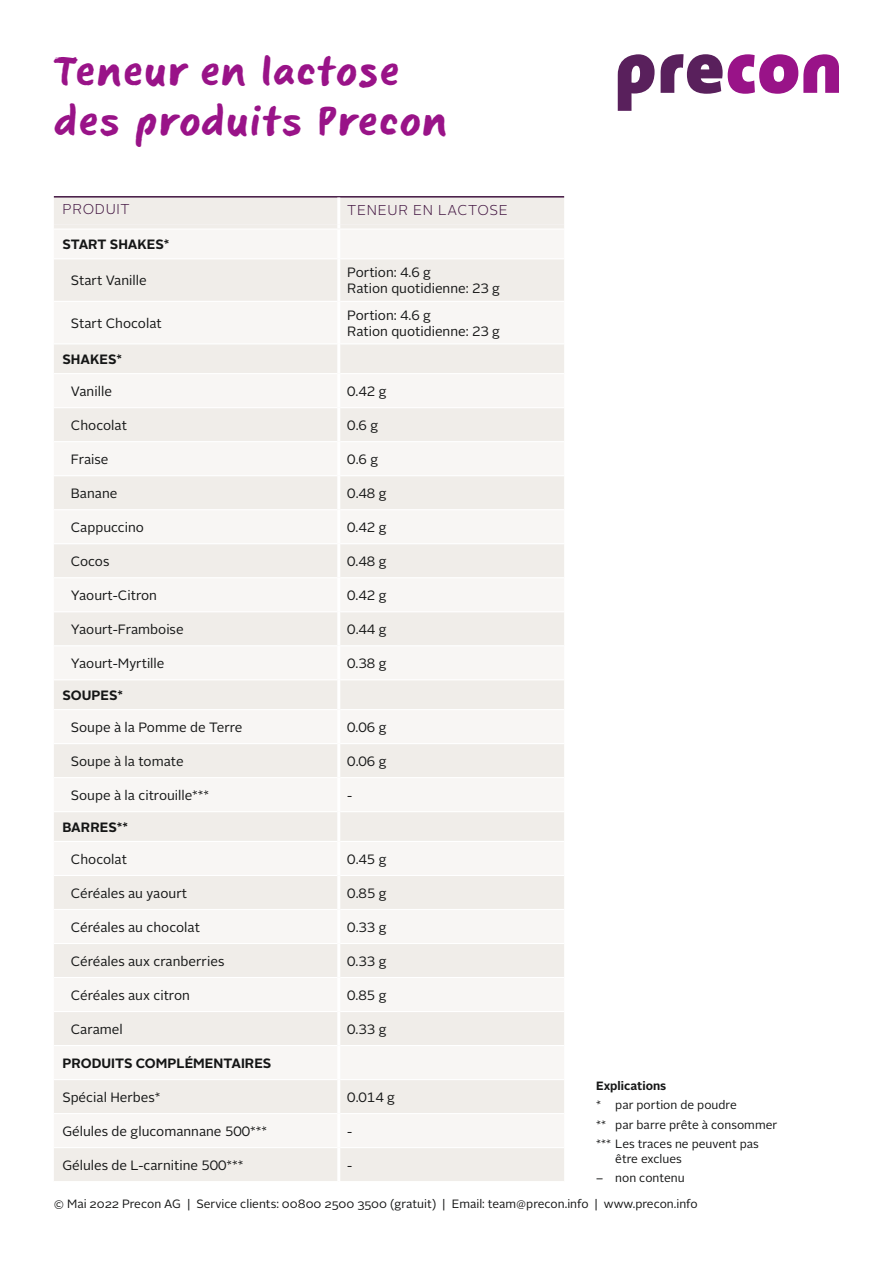
<style>
.page{position:relative;width:893px;height:1263px;background:#fff}
.page>*{position:absolute;margin:0;border:0;box-sizing:border-box;transform-origin:0 0}
.t1{font:37.5px/49.5px "Precon Sharpie Pro";color:#991388}
.t2{font:300 14.25px "Alright Sans";letter-spacing:.05em;color:#421541}
.t3{font:13.5px/16.5px "Alright Sans";color:#151616}
.t4{font:700 13.5px "Alright Sans";color:#151616}
.t5{font:12px/19.2px "Alright Sans";color:#151616}
.t6{font:700 12px "Alright Sans";color:#151616}
</style>
<div class="page">
<svg style="left:661px;top:54px;width:178px;height:40px"></svg>
<svg style="left:618px;top:54px;width:37px;height:57px"></svg>
<div style="left:54px;top:198px;width:510px;height:983px;background:#f0ede9"></div>
<svg style="left:54px;top:230px;width:510px;height:917px;fill:#f8f6f4"></svg>
<hr style="left:54px;top:225px;width:510px;height:3px;background:#f0ede9">
<hr style="left:54px;top:228px;width:285px;height:2px;background:#fff">
<hr style="left:54px;top:258px;width:283px;height:1px;background:#fff">
<hr style="left:54px;top:301px;width:283px;height:1px;background:#fff">
<hr style="left:54px;top:343px;width:283px;height:1px;background:#fff">
<hr style="left:54px;top:373px;width:283px;height:1px;background:#fff">
<hr style="left:54px;top:407px;width:283px;height:1px;background:#fff">
<hr style="left:54px;top:441px;width:283px;height:1px;background:#fff">
<hr style="left:54px;top:475px;width:283px;height:1px;background:#fff">
<hr style="left:54px;top:509px;width:283px;height:1px;background:#fff">
<hr style="left:54px;top:543px;width:283px;height:1px;background:#fff">
<hr style="left:54px;top:577px;width:283px;height:1px;background:#fff">
<hr style="left:54px;top:611px;width:283px;height:1px;background:#fff">
<hr style="left:54px;top:645px;width:283px;height:1px;background:#fff">
<hr style="left:54px;top:679px;width:283px;height:1px;background:#fff">
<hr style="left:54px;top:709px;width:283px;height:1px;background:#fff">
<hr style="left:54px;top:743px;width:283px;height:1px;background:#fff">
<hr style="left:54px;top:777px;width:283px;height:1px;background:#fff">
<hr style="left:54px;top:811px;width:283px;height:1px;background:#fff">
<hr style="left:54px;top:841px;width:283px;height:1px;background:#fff">
<hr style="left:54px;top:875px;width:283px;height:1px;background:#fff">
<hr style="left:54px;top:909px;width:283px;height:1px;background:#fff">
<hr style="left:54px;top:943px;width:283px;height:1px;background:#fff">
<hr style="left:54px;top:977px;width:283px;height:1px;background:#fff">
<hr style="left:54px;top:1011px;width:283px;height:1px;background:#fff">
<hr style="left:54px;top:1045px;width:283px;height:1px;background:#fff">
<hr style="left:54px;top:1079px;width:283px;height:1px;background:#fff">
<hr style="left:54px;top:1113px;width:283px;height:1px;background:#fff">
<hr style="left:54px;top:1147px;width:283px;height:1px;background:#fff">
<hr style="left:339px;top:228px;width:225px;height:2px;background:#fff">
<hr style="left:340px;top:258px;width:224px;height:1px;background:#fff">
<hr style="left:340px;top:301px;width:224px;height:1px;background:#fff">
<hr style="left:340px;top:343px;width:224px;height:1px;background:#fff">
<hr style="left:340px;top:373px;width:224px;height:1px;background:#fff">
<hr style="left:340px;top:407px;width:224px;height:1px;background:#fff">
<hr style="left:340px;top:441px;width:224px;height:1px;background:#fff">
<hr style="left:340px;top:475px;width:224px;height:1px;background:#fff">
<hr style="left:340px;top:509px;width:224px;height:1px;background:#fff">
<hr style="left:340px;top:543px;width:224px;height:1px;background:#fff">
<hr style="left:340px;top:577px;width:224px;height:1px;background:#fff">
<hr style="left:340px;top:611px;width:224px;height:1px;background:#fff">
<hr style="left:340px;top:645px;width:224px;height:1px;background:#fff">
<hr style="left:340px;top:679px;width:224px;height:1px;background:#fff">
<hr style="left:340px;top:709px;width:224px;height:1px;background:#fff">
<hr style="left:340px;top:743px;width:224px;height:1px;background:#fff">
<hr style="left:340px;top:777px;width:224px;height:1px;background:#fff">
<hr style="left:340px;top:811px;width:224px;height:1px;background:#fff">
<hr style="left:340px;top:841px;width:224px;height:1px;background:#fff">
<hr style="left:340px;top:875px;width:224px;height:1px;background:#fff">
<hr style="left:340px;top:909px;width:224px;height:1px;background:#fff">
<hr style="left:340px;top:943px;width:224px;height:1px;background:#fff">
<hr style="left:340px;top:977px;width:224px;height:1px;background:#fff">
<hr style="left:340px;top:1011px;width:224px;height:1px;background:#fff">
<hr style="left:340px;top:1045px;width:224px;height:1px;background:#fff">
<hr style="left:340px;top:1079px;width:224px;height:1px;background:#fff">
<hr style="left:340px;top:1113px;width:224px;height:1px;background:#fff">
<hr style="left:340px;top:1147px;width:224px;height:1px;background:#fff">
<hr style="left:54px;top:196px;width:510px;height:2px;background:#421541">
<hr style="left:337px;top:230px;width:3px;height:29px;background:#fff">
<hr style="left:337px;top:259px;width:3px;height:42px;background:#fff">
<hr style="left:337px;top:301px;width:3px;height:43px;background:#fff">
<hr style="left:337px;top:344px;width:3px;height:30px;background:#fff">
<hr style="left:337px;top:374px;width:3px;height:34px;background:#fff">
<hr style="left:337px;top:408px;width:3px;height:34px;background:#fff">
<hr style="left:337px;top:442px;width:3px;height:34px;background:#fff">
<hr style="left:337px;top:476px;width:3px;height:34px;background:#fff">
<hr style="left:337px;top:510px;width:3px;height:34px;background:#fff">
<hr style="left:337px;top:544px;width:3px;height:34px;background:#fff">
<hr style="left:337px;top:578px;width:3px;height:34px;background:#fff">
<hr style="left:337px;top:612px;width:3px;height:34px;background:#fff">
<hr style="left:337px;top:646px;width:3px;height:34px;background:#fff">
<hr style="left:337px;top:680px;width:3px;height:30px;background:#fff">
<hr style="left:337px;top:710px;width:3px;height:34px;background:#fff">
<hr style="left:337px;top:744px;width:3px;height:34px;background:#fff">
<hr style="left:337px;top:778px;width:3px;height:34px;background:#fff">
<hr style="left:337px;top:812px;width:3px;height:29px;background:#fff">
<hr style="left:337px;top:841px;width:3px;height:34px;background:#fff">
<hr style="left:337px;top:875px;width:3px;height:34px;background:#fff">
<hr style="left:337px;top:909px;width:3px;height:34px;background:#fff">
<hr style="left:337px;top:943px;width:3px;height:34px;background:#fff">
<hr style="left:337px;top:977px;width:3px;height:34px;background:#fff">
<hr style="left:337px;top:1011px;width:3px;height:34px;background:#fff">
<hr style="left:337px;top:1045px;width:3px;height:34px;background:#fff">
<hr style="left:337px;top:1079px;width:3px;height:34px;background:#fff">
<hr style="left:337px;top:1113px;width:3px;height:34px;background:#fff">
<hr style="left:337px;top:1147px;width:3px;height:34px;background:#fff">
<hr style="left:337px;top:198px;width:3px;height:27px;background:#fff">
<h1 class="t1" style="left:54px;top:52px;width:395px">Teneur en lactose des produits Precon</h1>
<p class="t2" style="left:62px;top:202px;width:69px">PRODUIT</p>
<p class="t2" style="left:347px;top:203px;width:162px">TENEUR EN LACTOSE</p>
<p class="t4" style="left:62px;top:238px;width:109px">START SHAKES*</p>
<p class="t3" style="left:71px;top:273px;width:77px">Start Vanille</p>
<p class="t3" style="left:347px;top:265px;width:154px">Portion: 4.6 g<br>Ration quotidienne: 23 g</p>
<p class="t3" style="left:71px;top:316px;width:92px">Start Chocolat</p>
<p class="t3" style="left:347px;top:307px;width:154px">Portion: 4.6 g<br>Ration quotidienne: 23 g</p>
<p class="t4" style="left:62px;top:353px;width:61px">SHAKES*</p>
<p class="t3" style="left:71px;top:384px;width:43px">Vanille</p>
<p class="t3" style="left:347px;top:384px;width:41px">0.42 g</p>
<p class="t3" style="left:71px;top:418px;width:58px">Chocolat</p>
<p class="t3" style="left:347px;top:418px;width:32px">0.6 g</p>
<p class="t3" style="left:71px;top:452px;width:39px">Fraise</p>
<p class="t3" style="left:347px;top:452px;width:32px">0.6 g</p>
<p class="t3" style="left:71px;top:486px;width:48px">Banane</p>
<p class="t3" style="left:347px;top:486px;width:41px">0.48 g</p>
<p class="t3" style="left:71px;top:520px;width:75px">Cappuccino</p>
<p class="t3" style="left:347px;top:520px;width:41px">0.42 g</p>
<p class="t3" style="left:71px;top:554px;width:40px">Cocos</p>
<p class="t3" style="left:347px;top:554px;width:41px">0.48 g</p>
<p class="t3" style="left:71px;top:588px;width:88px">Yaourt-Citron</p>
<p class="t3" style="left:347px;top:588px;width:41px">0.42 g</p>
<p class="t3" style="left:71px;top:622px;width:114px">Yaourt-Framboise</p>
<p class="t3" style="left:347px;top:622px;width:41px">0.44 g</p>
<p class="t3" style="left:71px;top:656px;width:95px">Yaourt-Myrtille</p>
<p class="t3" style="left:347px;top:656px;width:41px">0.38 g</p>
<p class="t4" style="left:62px;top:689px;width:62px">SOUPES*</p>
<p class="t3" style="left:71px;top:719px;width:173px">Soupe à la Pomme de Terre</p>
<p class="t3" style="left:347px;top:719px;width:41px">0.06 g</p>
<p class="t3" style="left:71px;top:753px;width:114px">Soupe à la tomate</p>
<p class="t3" style="left:347px;top:753px;width:41px">0.06 g</p>
<p class="t3" style="left:71px;top:787px;width:140px">Soupe à la citrouille***</p>
<p class="t3" style="left:347px;top:787px;width:7px">-</p>
<p class="t4" style="left:62px;top:821px;width:67px">BARRES**</p>
<p class="t3" style="left:71px;top:851px;width:58px">Chocolat</p>
<p class="t3" style="left:347px;top:851px;width:41px">0.45 g</p>
<p class="t3" style="left:71px;top:885px;width:118px">Céréales au yaourt</p>
<p class="t3" style="left:347px;top:885px;width:41px">0.85 g</p>
<p class="t3" style="left:71px;top:919px;width:131px">Céréales au chocolat</p>
<p class="t3" style="left:347px;top:919px;width:41px">0.33 g</p>
<p class="t3" style="left:71px;top:953px;width:155px">Céréales aux cranberries</p>
<p class="t3" style="left:347px;top:953px;width:41px">0.33 g</p>
<p class="t3" style="left:71px;top:987px;width:121px">Céréales aux citron</p>
<p class="t3" style="left:347px;top:987px;width:41px">0.85 g</p>
<p class="t3" style="left:71px;top:1021px;width:53px">Caramel</p>
<p class="t3" style="left:347px;top:1021px;width:41px">0.33 g</p>
<p class="t4" style="left:62px;top:1057px;width:211px">PRODUITS COMPLÉMENTAIRES</p>
<p class="t3" style="left:62px;top:1089px;width:100px">Spécial Herbes*</p>
<p class="t3" style="left:347px;top:1089px;width:49px">0.014 g</p>
<p class="t3" style="left:62px;top:1123px;width:206px">Gélules de glucomannane 500***</p>
<p class="t3" style="left:347px;top:1123px;width:7px">-</p>
<p class="t3" style="left:62px;top:1157px;width:183px">Gélules de L-carnitine 500***</p>
<p class="t3" style="left:347px;top:1157px;width:7px">-</p>
<p class="t6" style="left:596px;top:1080px;width:72px">Explications</p>
<p class="t5" style="left:596px;top:1096px;width:183px">* par portion de poudre<br>** par barre prête à consommer *** Les traces ne peuvent pas</p>
<p class="t5" style="left:615px;top:1150px;width:68px">être exclues</p>
<p class="t5" style="left:596px;top:1169px;width:90px">– non contenu</p>
<p class="t5" style="left:54px;top:1195px;width:645px">© Mai 2022 Precon AG | Service clients: 00800 2500 3500 (gratuit) | Email: team@precon.info | www.precon.info</p>
</div>
